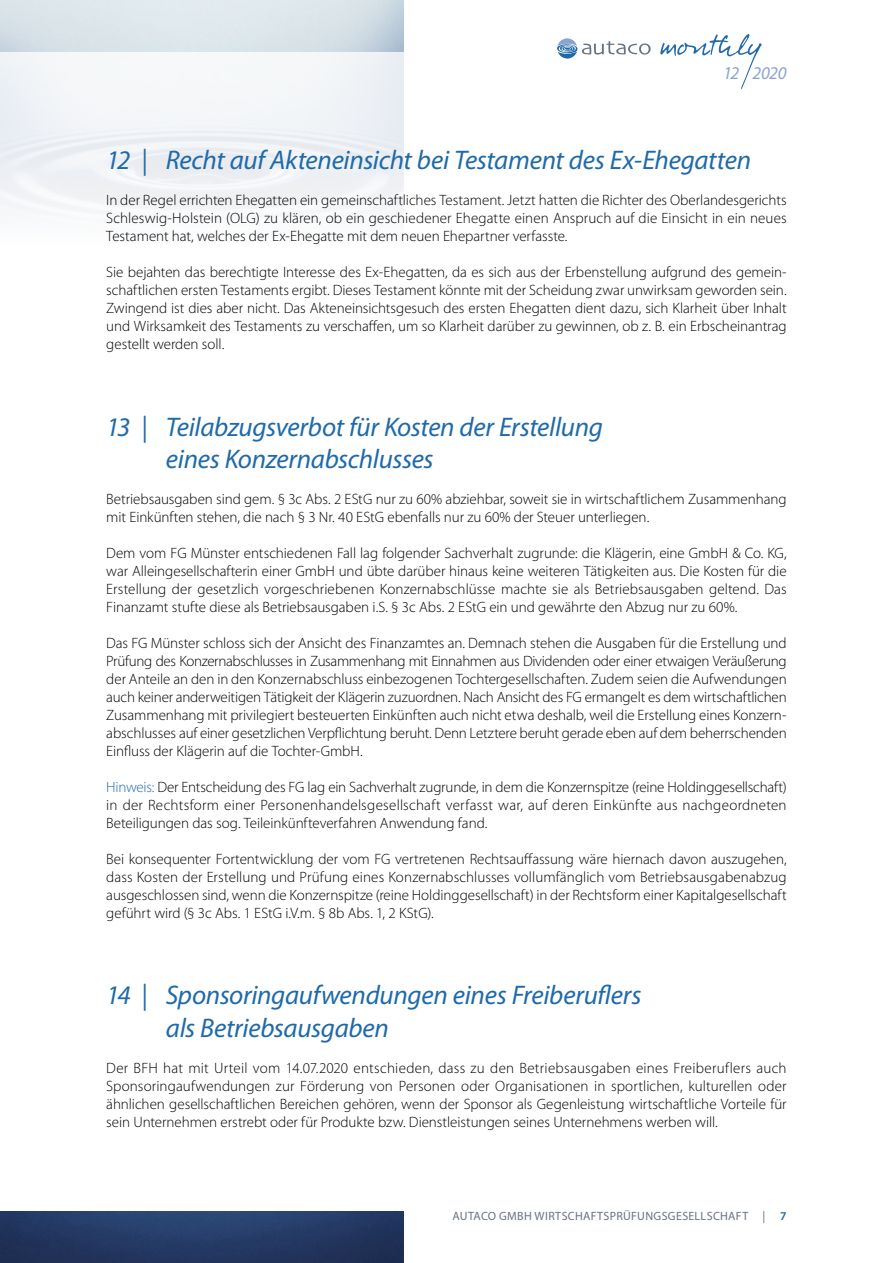
<style>
.page{position:relative;width:893px;height:1263px;background:#fff}
.page>*{position:absolute;margin:0;border:0;box-sizing:border-box;transform-origin:0 0}
.t1{font:italic 27px/32.4px "Myriad Pro";letter-spacing:-.01em;color:#1f6aaa}
.t2{font:italic 18px "Myriad Pro";letter-spacing:-.025em;color:#8da3cd}
.t3{font:300 15px/18px "Myriad Pro";letter-spacing:-.005em;color:#000;text-align:justify}
.t4{font:12px "Myriad Pro";letter-spacing:.03em;color:#687381}
.s1{color:#1f6aaa}
.s2{font-weight:600;color:#1f6aaa}
</style>
<div class="page">
<svg style="left:660px;top:34px;width:102px;height:55px"></svg>
<svg style="left:557px;top:38px;width:94px;height:21px"></svg>
<img style="left:0;top:1212px;width:404px;height:51px">
<p class="t2" style="left:723px;top:62px;width:65px">12 2020</p>
<h1 class="t1" style="left:106px;top:143px;width:646px">12 | Recht auf Akteneinsicht bei Testament des Ex-Ehegatten</h1>
<p class="t3" style="left:106px;top:191px;width:682px">In der Regel errichten Ehegatten ein gemeinschaftliches Testament. Jetzt hatten die Richter des Oberlandesgerichts Schleswig-Holstein (OLG) zu klären, ob ein geschiedener Ehegatte einen Anspruch auf die Einsicht in ein neues Testament hat, welches der Ex-Ehegatte mit dem neuen Ehepartner verfasste.</p>
<p class="t3" style="left:106px;top:263px;width:682px">Sie bejahten das berechtigte Interesse des Ex-Ehegatten, da es sich aus der Erbenstellung aufgrund des gemein&shy;schaftlichen ersten Testaments ergibt. Dieses Testament könnte mit der Scheidung zwar unwirksam geworden sein.<br>Zwingend ist dies aber nicht. Das Akteneinsichtsgesuch des ersten Ehegatten dient dazu, sich Klarheit über Inhalt und Wirksamkeit des Testaments zu verschaffen, um so Klarheit darüber zu gewinnen, ob z. B. ein Erbscheinantrag gestellt werden soll.</p>
<h1 class="t1" style="left:166px;top:410px;width:439px;text-indent:-60px">13 | Teilabzugsverbot für Kosten der Erstellung eines Konzernabschlusses</h1>
<p class="t3" style="left:106px;top:490px;width:682px">Betriebsausgaben sind gem. § 3c Abs. 2 EStG nur zu 60% abziehbar, soweit sie in wirtschaftlichem Zusammenhang mit Einkünften stehen, die nach § 3 Nr. 40 EStG ebenfalls nur zu 60% der Steuer unterliegen.</p>
<p class="t3" style="left:106px;top:544px;width:682px">Dem vom FG Münster entschiedenen Fall lag folgender Sachverhalt zugrunde: die Klägerin, eine GmbH &amp; Co. KG, war Alleingesellschafterin einer GmbH und übte darüber hinaus keine weiteren Tätigkeiten aus. Die Kosten für die Erstellung der gesetzlich vorgeschriebenen Konzernabschlüsse machte sie als Betriebsausgaben geltend. Das Finanzamt stufte diese als Betriebsausgaben i.S. § 3c Abs. 2 EStG ein und gewährte den Abzug nur zu 60%.</p>
<p class="t3" style="left:106px;top:634px;width:682px">Das FG Münster schloss sich der Ansicht des Finanzamtes an. Demnach stehen die Ausgaben für die Erstellung und Prüfung des Konzernabschlusses in Zusammenhang mit Einnahmen aus Dividenden oder einer etwaigen Veräußerung der Anteile an den in den Konzernabschluss einbezogenen Tochtergesellschaften. Zudem seien die Aufwendungen auch keiner anderweitigen Tätigkeit der Klägerin zuzuordnen. Nach Ansicht des FG ermangelt es dem wirtschaftlichen Zusammenhang mit privilegiert besteuerten Einkünften auch nicht etwa deshalb, weil die Erstellung eines Konzern&shy;abschlusses auf einer gesetzlichen Verpflichtung beruht. Denn Letztere beruht gerade eben auf dem beherrschenden Einfluss der Klägerin auf die Tochter-GmbH.</p>
<p class="t3" style="left:106px;top:778px;width:682px"><span class="s1">Hinweis:</span> Der Entscheidung des FG lag ein Sachverhalt zugrunde, in dem die Konzernspitze (reine Holdinggesellschaft) in der Rechtsform einer Personenhandelsgesellschaft verfasst war, auf deren Einkünfte aus nachgeordneten Beteiligungen das sog. Teileinkünfteverfahren Anwendung fand.</p>
<p class="t3" style="left:106px;top:850px;width:682px">Bei konsequenter Fortentwicklung der vom FG vertretenen Rechtsauffassung wäre hiernach davon auszugehen, dass Kosten der Erstellung und Prüfung eines Konzernabschlusses vollumfänglich vom Betriebsausgabenabzug ausgeschlossen sind, wenn die Konzernspitze (reine Holdinggesellschaft) in der Rechtsform einer Kapitalgesellschaft geführt wird (§ 3c Abs. 1 EStG i.V.m. § 8b Abs. 1, 2 KStG).</p>
<h1 class="t1" style="left:166px;top:979px;width:477px;text-indent:-60px">14 | Sponsoringaufwendungen eines Freiberuflers als Betriebsausgaben</h1>
<p class="t3" style="left:106px;top:1059px;width:682px">Der BFH hat mit Urteil vom 14.07.2020 entschieden, dass zu den Betriebsausgaben eines Freiberuflers auch Sponsoringaufwendungen zur Förderung von Personen oder Organisationen in sportlichen, kulturellen oder ähnlichen gesellschaftlichen Bereichen gehören, wenn der Sponsor als Gegenleistung wirtschaftliche Vorteile für sein Unternehmen erstrebt oder für Produkte bzw. Dienstleistungen seines Unternehmens werben will.</p>
<p class="t4" style="left:452px;top:1208px;width:124px">AUTACO GMBH WIRTSCHA</p>
<p class="t4" style="left:591px;top:1208px;width:131px">FTSPRÜFUNGSGESELLSCHA</p>
<p class="t4" style="left:736px;top:1208px;width:11px">FT</p>
<p class="t4" style="left:762px;top:1208px;width:26px">| <span class="s2">7</span></p>
</div>
